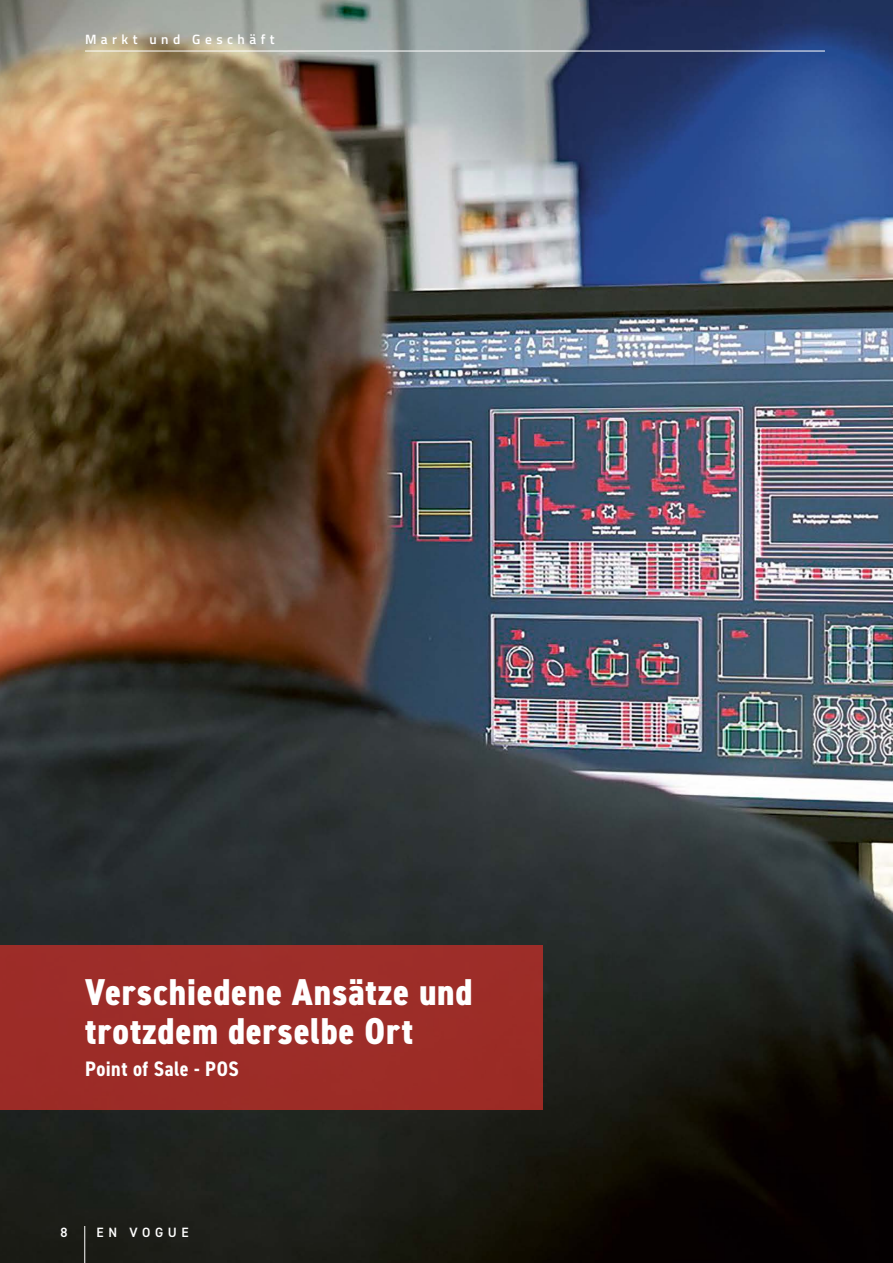
<style>
.page{position:relative;width:893px;height:1263px;background:#fff}
.page>*{position:absolute;margin:0;border:0;box-sizing:border-box;transform-origin:0 0}
.t1{font:800 condensed 37.5px/39px "DIN2014";letter-spacing:.02em;color:#fff}
.t2{font:700 condensed 21px "DIN2014";letter-spacing:.02em;color:#fff}
.t3{font:600 13.5px "Cairo";letter-spacing:.33em;color:#fff}
.t4{font:600 13.5px "DIN2014";letter-spacing:.34em;color:#fff}
</style>
<div class="page">
<img style="left:0;top:0;width:893px;height:1263px">
<div style="left:0;top:946px;width:543px;height:164px;background:#9d2d28"></div>
<hr style="left:85px;top:51px;width:740px;height:1px;background:#fff">
<hr style="left:84px;top:1226px;width:1px;height:37px;background:#fff">
<p class="t3" style="left:85px;top:34px;width:191px">Markt und Geschäft</p>
<p class="t1" style="left:85px;top:976px;width:389px">Verschiedene Ansätze und trotzdem derselbe Ort</p>
<p class="t2" style="left:85px;top:1058px;width:155px">Point of Sale - POS</p>
<p class="t4" style="left:60px;top:1225px;width:9px">8</p>
<p class="t4" style="left:97px;top:1225px;width:94px">EN VOGUE</p>
</div>
